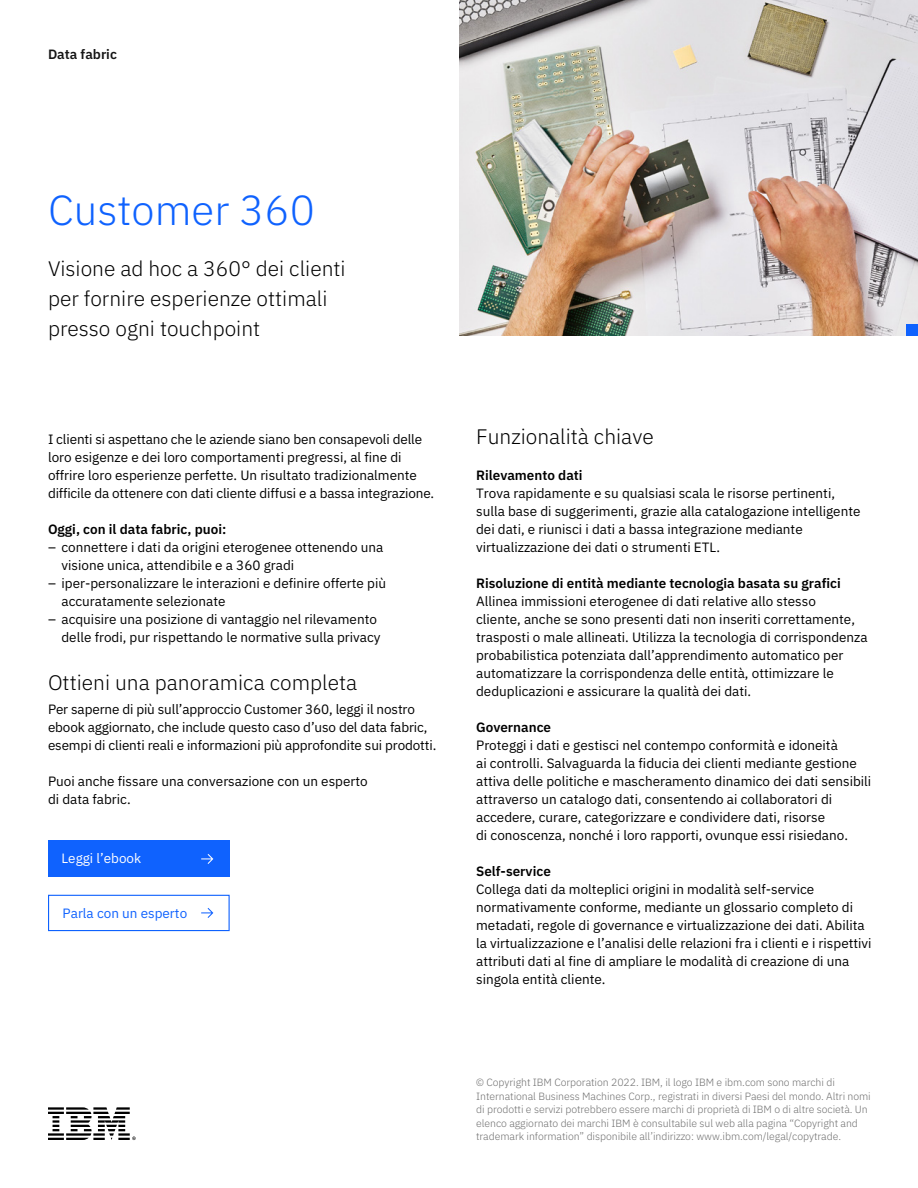
<style>
.page{position:relative;width:918px;height:1188px;background:#fff}
.page>*{position:absolute;margin:0;border:0;box-sizing:border-box;transform-origin:0 0}
.t1{font:300 42px "IBM Plex Sans";color:#0f62fe}
.t2{font:300 21px/30px "IBM Plex Sans";color:#000}
.t3{font:13.5px/18px "IBM Plex Sans";color:#000}
.t4{font:600 13.5px "IBM Plex Sans";color:#000}
.t5{font:13.5px "IBM Plex Sans";color:#0f62fe}
.t6{font:13.5px "IBM Plex Sans";color:#fff}
.t7{font:600 13.5px "IBM Plex Sans";color:#161616}
.t8{font:300 10.5px/13.5px "IBM Plex Sans";letter-spacing:-.005em;color:#6f6f6f}
</style>
<div class="page">
<svg style="left:48px;top:1107px;width:88px;height:33px"></svg>
<div style="left:48px;top:895px;width:182px;height:36px;border:1px solid #0f62fe"></div>
<div style="left:48px;top:841px;width:182px;height:36px;background:#0f62fe"></div>
<svg style="left:201px;top:854px;width:12px;height:10px"></svg>
<img style="left:459px;top:0;width:459px;height:336px">
<div style="left:906px;top:324px;width:12px;height:12px;background:#0f62fe"></div>
<svg style="left:201px;top:908px;width:12px;height:10px"></svg>
<p class="t7" style="left:48px;top:43px;width:70px">Data fabric</p>
<h1 class="t1" style="left:48px;top:178px;width:268px">Customer 360</h1>
<h2 class="t2" style="left:48px;top:252px;width:299px">Visione ad hoc a 360° dei clienti per fornire esperienze ottimali presso ogni touchpoint</h2>
<p class="t3" style="left:48px;top:429px;width:388px">I clienti si aspettano che le aziende siano ben consapevoli delle loro esigenze e dei loro comportamenti pregressi, al fine di offrire loro esperienze perfette. Un risultato tradizionalmente difficile da ottenere con dati cliente diffusi e a bassa integrazione.</p>
<p class="t4" style="left:48px;top:519px;width:180px">Oggi, con il data fabric, puoi:</p>
<p class="t3" style="left:62px;top:537px;width:323px;text-indent:-14px">– connettere i dati da origini eterogenee ottenendo una visione unica, attendibile e a 360 gradi</p>
<p class="t3" style="left:62px;top:573px;width:326px;text-indent:-14px">– iper-personalizzare le interazioni e definire offerte più accuratamente selezionate</p>
<p class="t3" style="left:48px;top:609px;width:334px;text-align:right">– acquisire una posizione di vantaggio nel rilevamento delle frodi, pur rispettando le normative sulla privacy</p>
<h2 class="t2" style="left:48px;top:666px;width:311px">Ottieni una panoramica completa</h2>
<p class="t3" style="left:48px;top:699px;width:390px">Per saperne di più sull’approccio Customer 360, leggi il nostro ebook aggiornato, che include questo caso d’uso del data fabric, esempi di clienti reali e informazioni più approfondite sui prodotti.</p>
<p class="t3" style="left:48px;top:771px;width:321px">Puoi anche fissare una conversazione con un esperto di data fabric.</p>
<p class="t6" style="left:62px;top:848px;width:81px">Leggi l’ebook</p>
<p class="t5" style="left:63px;top:903px;width:126px">Parla con un esperto</p>
<h2 class="t2" style="left:476px;top:420px;width:179px">Funzionalità chiave</h2>
<p class="t4" style="left:476px;top:465px;width:108px">Rilevamento dati</p>
<p class="t3" style="left:476px;top:483px;width:386px">Trova rapidamente e su qualsiasi scala le risorse pertinenti, sulla base di suggerimenti, grazie alla catalogazione intelligente dei dati, e riunisci i dati a bassa integrazione mediante virtualizzazione dei dati o strumenti ETL.</p>
<p class="t4" style="left:476px;top:573px;width:366px">Risoluzione di entità mediante tecnologia basata su grafici</p>
<p class="t3" style="left:476px;top:591px;width:393px">Allinea immissioni eterogenee di dati relative allo stesso<br>cliente, anche se sono presenti dati non inseriti correttamente, trasposti o male allineati. Utilizza la tecnologia di corrispondenza probabilistica potenziata dall’apprendimento automatico per automatizzare la corrispondenza delle entità, ottimizzare le deduplicazioni e assicurare la qualità dei dati.</p>
<p class="t4" style="left:476px;top:717px;width:77px">Governance</p>
<p class="t3" style="left:476px;top:735px;width:397px">Proteggi i dati e gestisci nel contempo conformità e idoneità<br>ai controlli. Salvaguarda la fiducia dei clienti mediante gestione attiva delle politiche e mascheramento dinamico dei dati sensibili attraverso un catalogo dati, consentendo ai collaboratori di accedere, curare, categorizzare e condividere dati, risorse<br>di conoscenza, nonché i loro rapporti, ovunque essi risiedano.</p>
<p class="t4" style="left:476px;top:861px;width:76px">Self-service</p>
<p class="t3" style="left:476px;top:879px;width:397px">Collega dati da molteplici origini in modalità self-service normativamente conforme, mediante un glossario completo di metadati, regole di governance e virtualizzazione dei dati. Abilita la virtualizzazione e l’analisi delle relazioni fra i clienti e i rispettivi attributi dati al fine di ampliare le modalità di creazione di una singola entità cliente.</p>
<p class="t8" style="left:476px;top:1075px;width:396px">© Copyright IBM Corporation 2022. IBM, il logo IBM e ibm.com sono marchi di International Business Machines Corp., registrati in diversi Paesi del mondo. Altri nomi di prodotti e servizi potrebbero essere marchi di proprietà di IBM o di altre società. Un elenco aggiornato dei marchi IBM è consultabile sul web alla pagina “Copyright and trademark information” disponibile all’indirizzo: www.ibm.com/legal/copytrade.</p>
</div>
